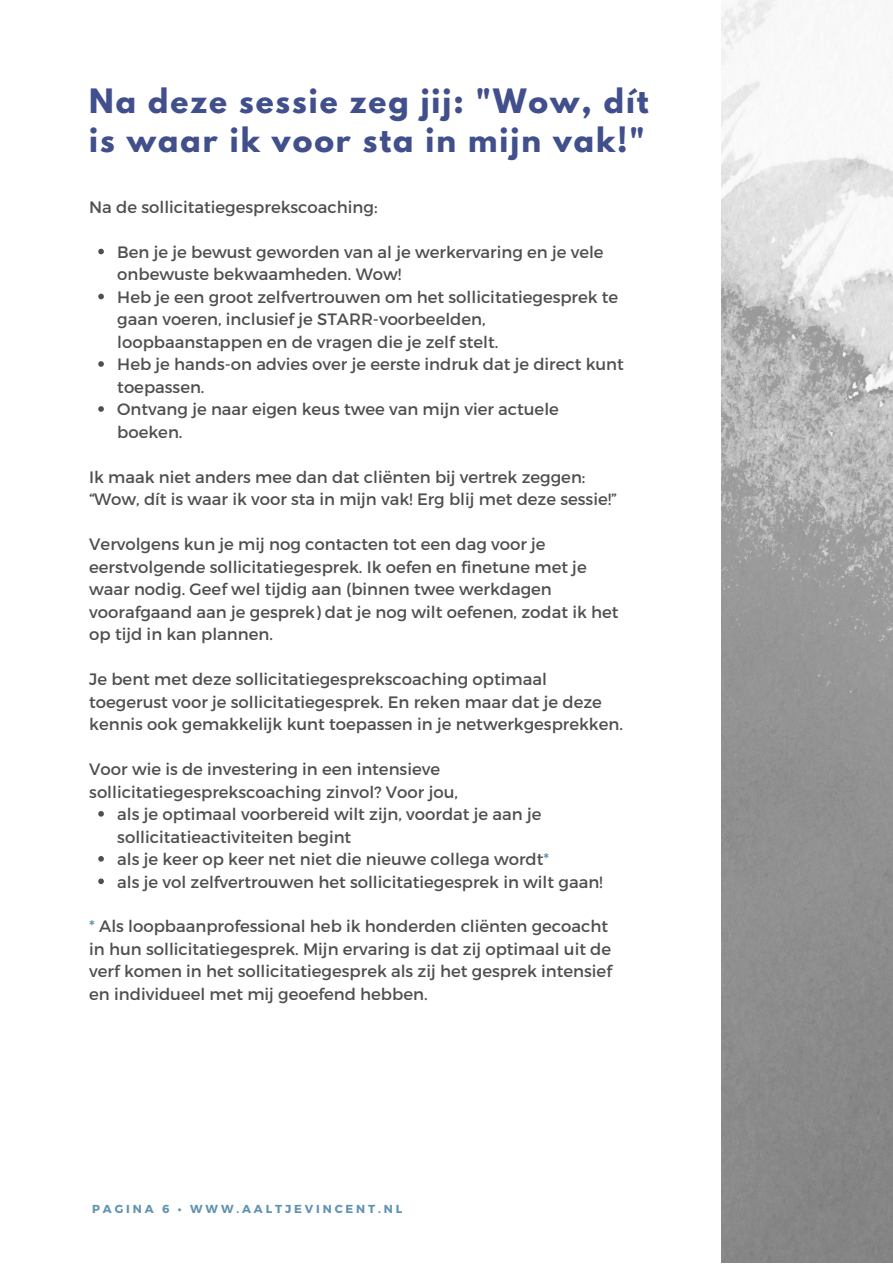
<style>
.page{position:relative;width:893px;height:1264px;background:#fff}
.page>*{position:absolute;margin:0;border:0;box-sizing:border-box;transform-origin:0 0}
.t1{font:700 29.7px/38.2px "League Spartan";letter-spacing:.065em;color:#414f8c}
.t2{font:16.5px/22.5px "Montserrat";color:#4f4f4f}
.t3{font:700 11.55px "Montserrat";letter-spacing:.25em;color:#6093b1}
.s1{color:#6093b1}
</style>
<div class="page">
<img style="left:721px;top:0;width:171px;height:1262px">
<svg style="left:98px;top:249px;width:6px;height:5px"></svg>
<svg style="left:98px;top:294px;width:6px;height:5px"></svg>
<svg style="left:98px;top:361px;width:6px;height:6px"></svg>
<svg style="left:98px;top:406px;width:6px;height:6px"></svg>
<svg style="left:98px;top:811px;width:6px;height:5px"></svg>
<svg style="left:98px;top:856px;width:6px;height:5px"></svg>
<svg style="left:98px;top:878px;width:6px;height:6px"></svg>
<p class="t1" style="left:89px;top:86px;width:561px">Na deze sessie zeg jij: "Wow, dít is waar ik voor sta in mijn vak!"</p>
<p class="t2" style="left:89px;top:195px;width:290px">Na de sollicitatiegesprekscoaching:</p>
<p class="t2" style="left:117px;top:240px;width:488px">Ben je je bewust geworden van al je werkervaring en je vele onbewuste bekwaamheden. Wow!</p>
<p class="t2" style="left:117px;top:285px;width:502px">Heb je een groot zelfvertrouwen om het sollicitatiegesprek te gaan voeren, inclusief je STARR-voorbeelden, loopbaanstappen en de vragen die je zelf stelt.</p>
<p class="t2" style="left:117px;top:352px;width:508px">Heb je hands-on advies over je eerste indruk dat je direct kunt toepassen.</p>
<p class="t2" style="left:117px;top:397px;width:443px">Ontvang je naar eigen keus twee van mijn vier actuele boeken.</p>
<p class="t2" style="left:89px;top:464px;width:529px">Ik maak niet anders mee dan dat cliënten bij vertrek zeggen: “Wow, dít is waar ik voor sta in mijn vak! Erg blij met deze sessie!”</p>
<p class="t2" style="left:89px;top:532px;width:531px">Vervolgens kun je mij nog contacten tot een dag voor je eerstvolgende sollicitatiegesprek. Ik oefen en finetune met je waar nodig. Geef wel tijdig aan (binnen twee werkdagen voorafgaand aan je gesprek) dat je nog wilt oefenen, zodat ik het op tijd in kan plannen.</p>
<p class="t2" style="left:89px;top:667px;width:535px">Je bent met deze sollicitatiegesprekscoaching optimaal toegerust voor je sollicitatiegesprek. En reken maar dat je deze kennis ook gemakkelijk kunt toepassen in je netwerkgesprekken.</p>
<p class="t2" style="left:89px;top:757px;width:370px">Voor wie is de investering in een intensieve sollicitatiegesprekscoaching zinvol? Voor jou,</p>
<p class="t2" style="left:117px;top:802px;width:425px">als je optimaal voorbereid wilt zijn, voordat je aan je sollicitatieactiviteiten begint</p>
<p class="t2" style="left:117px;top:847px;width:433px">als je keer op keer net niet die nieuwe collega wordt<span class="s1">*</span></p>
<p class="t2" style="left:117px;top:869px;width:487px">als je vol zelfvertrouwen het sollicitatiegesprek in wilt gaan!</p>
<p class="t2" style="left:89px;top:914px;width:524px"><span class="s1">*</span> Als loopbaanprofessional heb ik honderden cliënten gecoacht in hun sollicitatiegesprek. Mijn ervaring is dat zij optimaal uit de verf komen in het sollicitatiegesprek als zij het gesprek intensief en individueel met mij geoefend hebben.</p>
<p class="t3" style="left:92px;top:1201px;width:311px">PAGINA 6 • WWW.AALTJEVINCENT.NL</p>
</div>
